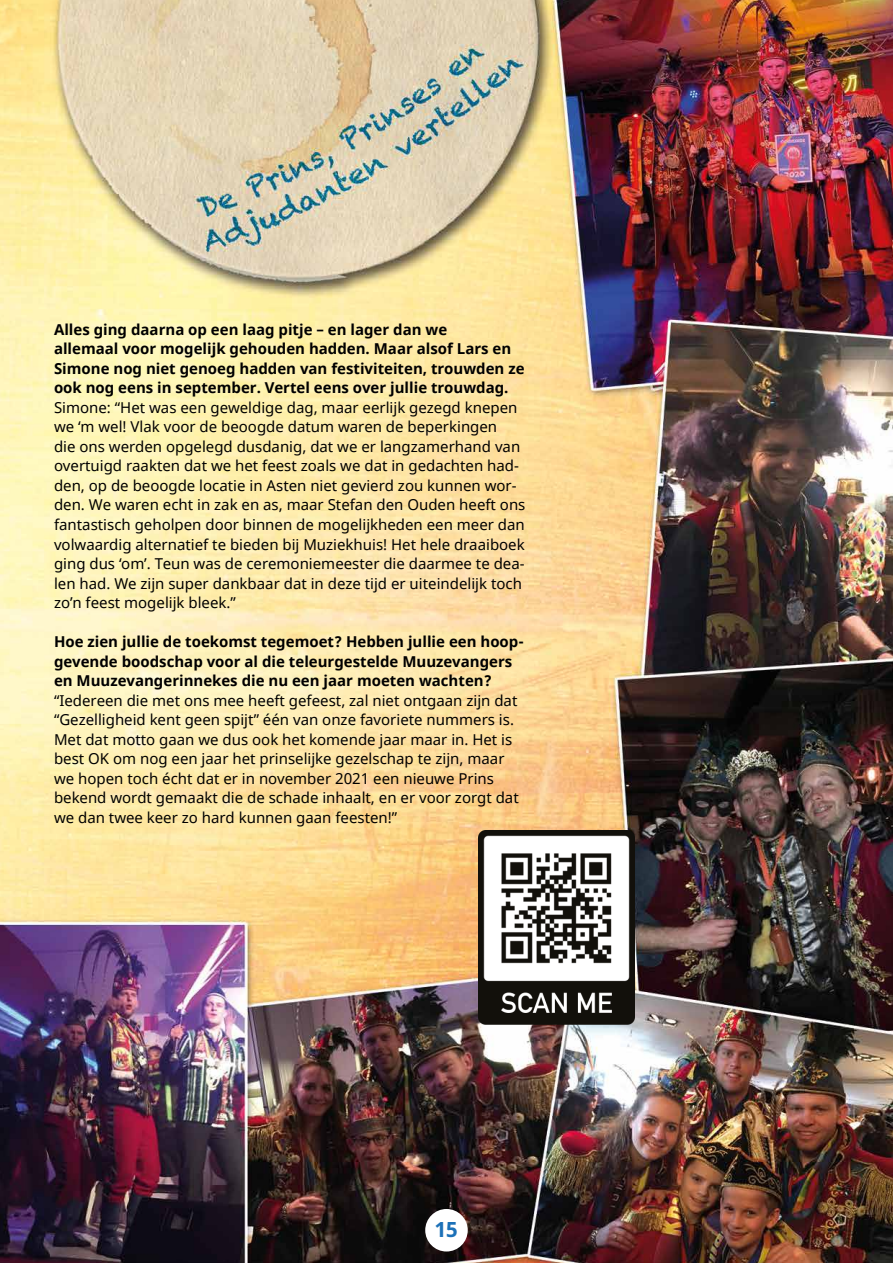
<style>
.page{position:relative;width:893px;height:1263px;background:#fff}
.page>*{position:absolute;margin:0;border:0;box-sizing:border-box;transform-origin:0 0}
.t1{font:700 21px "Noto Sans";color:#1d71b8}
.t2{font:15px/19.5px "Noto Sans";color:#000}
.t3{font:700 15px/19.5px "Noto Sans";color:#000}
</style>
<div class="page">
<img style="left:0;top:0;width:893px;height:1263px">
<img style="left:479px;top:831px;width:155px;height:193px">
<div style="left:425px;top:1209px;width:43px;height:42px;background:#fff;border-radius:50%"></div>
<p class="t3" style="left:54px;top:320px;width:472px">Alles ging daarna op een laag pitje – en lager dan we<br>allemaal voor mogelijk gehouden hadden. Maar alsof Lars en Simone nog niet genoeg hadden van festiviteiten, trouwden ze ook nog eens in september. Vertel eens over jullie trouwdag.</p>
<p class="t2" style="left:54px;top:397px;width:473px">Simone: “Het was een geweldige dag, maar eerlijk gezegd knepen we ‘m wel! Vlak voor de beoogde datum waren de beperkingen<br>die ons werden opgelegd dusdanig, dat we er langzamerhand van overtuigd raakten dat we het feest zoals we dat in gedachten had&shy;den, op de beoogde locatie in Asten niet gevierd zou kunnen wor&shy;den. We waren echt in zak en as, maar Stefan den Ouden heeft ons fantastisch geholpen door binnen de mogelijkheden een meer dan volwaardig alternatief te bieden bij Muziekhuis! Het hele draaiboek ging dus ‘om’. Teun was de ceremoniemeester die daarmee te dea&shy;len had. We zijn super dankbaar dat in deze tijd er uiteindelijk toch zo’n feest mogelijk bleek.”</p>
<p class="t3" style="left:54px;top:632px;width:471px">Hoe zien jullie de toekomst tegemoet? Hebben jullie een hoop&shy;gevende boodschap voor al die teleurgestelde Muuzevangers en Muuzevangerinnekes die nu een jaar moeten wachten?</p>
<p class="t2" style="left:54px;top:690px;width:466px">“Iedereen die met ons mee heeft gefeest, zal niet ontgaan zijn dat “Gezelligheid kent geen spijt” één van onze favoriete nummers is.<br>Met dat motto gaan we dus ook het komende jaar maar in. Het is best OK om nog een jaar het prinselijke gezelschap te zijn, maar we hopen toch écht dat er in november 2021 een nieuwe Prins bekend wordt gemaakt die de schade inhaalt, en er voor zorgt dat we dan twee keer zo hard kunnen gaan feesten!”</p>
<h1 class="t1" style="left:435px;top:1214px;width:25px">15</h1>
</div>
